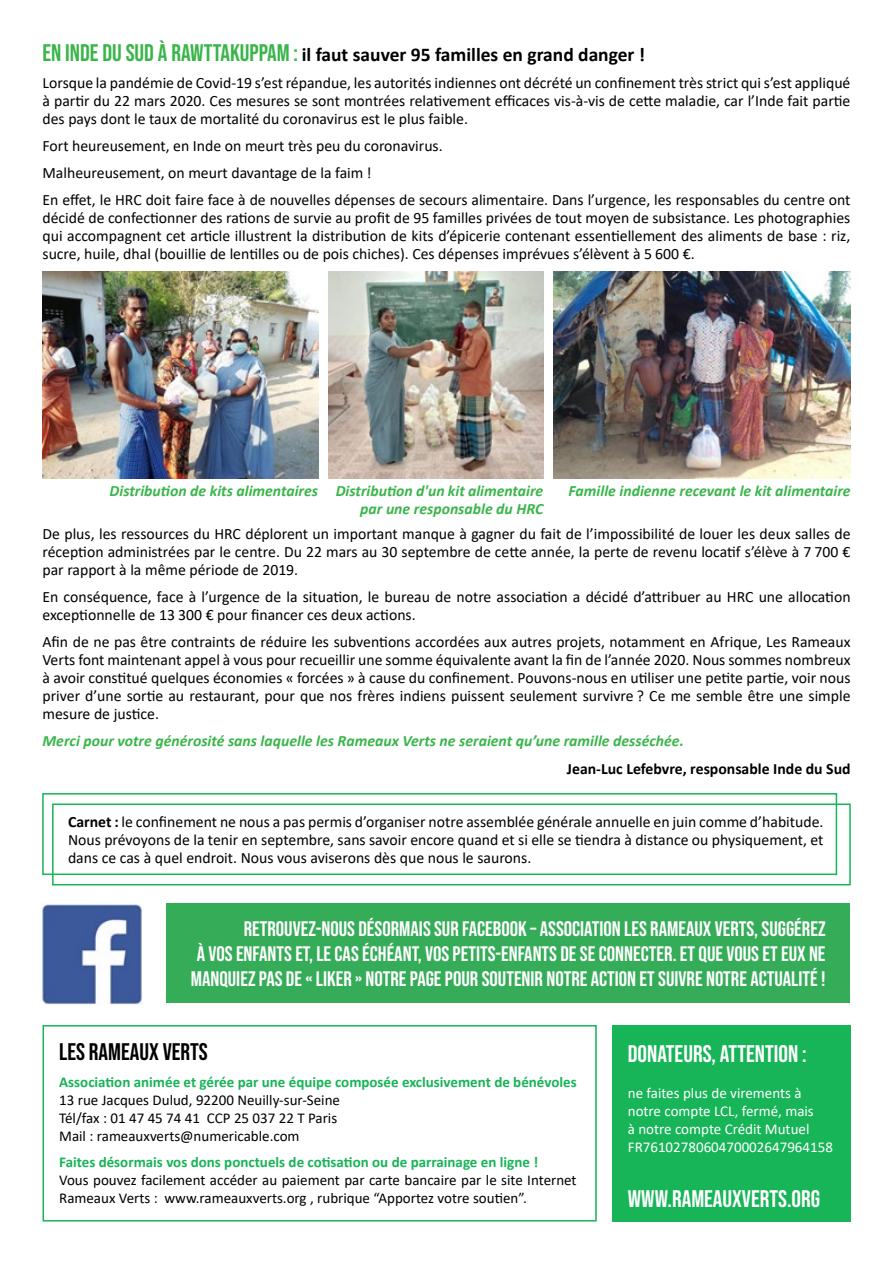
<style>
.page{position:relative;width:893px;height:1263px;background:#fff}
.page>*{position:absolute;margin:0;border:0;box-sizing:border-box;transform-origin:0 0}
.t1{font:24px "Bebas Neue";color:#fff}
.t2{font:24px "Bebas Neue";color:#000}
.t3{font:21px/25.2px "Bebas Neue";color:#fff;text-align:justify}
.t4{font:700 19.5px "Calibri";color:#000}
.t5{font:15.75px/18px "Calibri";color:#000;text-align:justify}
.t6{font:italic 700 15.75px "Calibri";color:#39b54a}
.t7{font:700 15.75px "Calibri";color:#000}
.t8{font:15px/18px "Calibri";color:#000}
.t9{font:700 15px "Calibri";color:#17b458}
.t10{font:15px/18px "Calibri";color:#fff}
.s1{font-family:"Bebas Neue";font-weight:400;font-size:24px;color:#39b54a}
.s2{font-weight:700}
</style>
<div class="page">
<img style="left:42px;top:904px;width:100px;height:100px">
<div style="left:167px;top:903px;width:683px;height:99px;background:#34ac58"></div>
<div style="left:612px;top:1025px;width:238px;height:196px;background:#17b458"></div>
<div style="left:43px;top:1025px;width:554px;height:196px;border:2px solid #17b458"></div>
<img style="left:43px;top:272px;width:275px;height:206px">
<img style="left:328px;top:272px;width:215px;height:206px">
<img style="left:554px;top:272px;width:297px;height:206px">
<div style="left:42px;top:793px;width:795px;height:82px;border:2px solid #17b458"></div>
<div style="left:52px;top:803px;width:799px;height:82px;border:2px solid #17b458"></div>
<p class="t4" style="left:43px;top:40px;width:604px"><span class="s1">EN INDE DU SUD À RAWTTAKUPPAM :</span> il faut sauver 95 familles en grand danger !</p>
<p class="t5" style="left:43px;top:73px;width:809px">Lorsque la pandémie de Covid-19 s’est répandue, les autorités indiennes ont décrété un confinement très strict qui s’est appliqué à partir du 22 mars 2020. Ces mesures se sont montrées relativement efficaces vis-à-vis de cette maladie, car l’Inde fait partie des pays dont le taux de mortalité du coronavirus est le plus faible.</p>
<p class="t5" style="left:43px;top:131px;width:809px;line-height:27px;text-align:left">Fort heureusement, en Inde on meurt très peu du coronavirus.<br>Malheureusement, on meurt davantage de la faim !<br>En effet, le HRC doit faire face à de nouvelles dépenses de secours alimentaire. Dans l’urgence, les responsables du centre ont</p>
<p class="t5" style="left:43px;top:208px;width:809px">décidé de confectionner des rations de survie au profit de 95 familles privées de tout moyen de subsistance. Les photographies qui accompagnent cet article illustrent la distribution de kits d’épicerie contenant essentiellement des aliments de base : riz, sucre, huile, dhal (bouillie de lentilles ou de pois chiches). Ces dépenses imprévues s’élèvent à 5 600 €.</p>
<p class="t6" style="left:110px;top:480px;width:435px">Distribution de kits alimentaires Distribution d'un kit alimentaire</p>
<p class="t6" style="left:569px;top:480px;width:284px">Famille indienne recevant le kit alimentaire</p>
<p class="t6" style="left:360px;top:498px;width:185px">par une responsable du HRC</p>
<p class="t5" style="left:43px;top:524px;width:810px">De plus, les ressources du HRC déplorent un important manque à gagner du fait de l’impossibilité de louer les deux salles de réception administrées par le centre. Du 22 mars au 30 septembre de cette année, la perte de revenu locatif s’élève à 7 700 € par rapport à la même période de 2019.</p>
<p class="t5" style="left:43px;top:587px;width:810px">En conséquence, face à l’urgence de la situation, le bureau de notre association a décidé d’attribuer au HRC une allocation exceptionnelle de 13 300 € pour financer ces deux actions.</p>
<p class="t5" style="left:43px;top:632px;width:810px">Afin de ne pas être contraints de réduire les subventions accordées aux autres projets, notamment en Afrique, Les Rameaux Verts font maintenant appel à vous pour recueillir une somme équivalente avant la fin de l’année 2020. Nous sommes nombreux à avoir constitué quelques économies « forcées » à cause du confinement. Pouvons-nous en utiliser une petite partie, voir nous priver d’une sortie au restaurant, pour que nos frères indiens puissent seulement survivre ? Ce me semble être une simple mesure de justice.</p>
<p class="t6" style="left:43px;top:730px;width:643px">Merci pour votre générosité sans laquelle les Rameaux Verts ne seraient qu’une ramille desséchée.</p>
<p class="t7" style="left:567px;top:758px;width:285px">Jean-Luc Lefebvre, responsable Inde du Sud</p>
<p class="t5" style="left:68px;top:813px;width:757px"><span class="s2">Carnet :</span> le confinement ne nous a pas permis d’organiser notre assemblée générale annuelle en juin comme d’habitude.<br>Nous prévoyons de la tenir en septembre, sans savoir encore quand et si elle se tiendra à distance ou physiquement, et dans ce cas à quel endroit. Nous vous aviserons dès que nous le saurons.</p>
<p class="t3" style="left:191px;top:916px;width:636px;text-indent:53px">RETROUVEZ-NOUS DÉSORMAIS SUR FACEBOOK – ASSOCIATION LES RAMEAUX VERTS, SUGGÉREZ À VOS ENFANTS ET, LE CAS ÉCHÉANT, VOS PETITS-ENFANTS DE SE CONNECTER. ET QUE VOUS ET EUX NE MANQUIEZ PAS DE « LIKER » NOTRE PAGE POUR SOUTENIR NOTRE ACTION ET SUIVRE NOTRE ACTUALITÉ !</p>
<h1 class="t2" style="left:59px;top:1038px;width:150px">LES RAMEAUX VERTS</h1>
<p class="t9" style="left:59px;top:1072px;width:519px">Association animée et gérée par une équipe composée exclusivement de bénévoles</p>
<p class="t8" style="left:59px;top:1091px;width:282px">13 rue Jacques Dulud, 92200 Neuilly-sur-Seine<br>Tél/fax : 01 47 45 74 41 CCP 25 037 22 T Paris<br>Mail : rameauxverts@numericable.com</p>
<p class="t9" style="left:59px;top:1151px;width:481px">Faites désormais vos dons ponctuels de cotisation ou de parrainage en ligne !</p>
<p class="t8" style="left:59px;top:1170px;width:519px">Vous pouvez facilement accéder au paiement par carte bancaire par le site Internet<br>Rameaux Verts : www.rameauxverts.org , rubrique “Apportez votre soutien”.</p>
<h1 class="t1" style="left:628px;top:1040px;width:180px">DONATEURS, ATTENTION :</h1>
<p class="t10" style="left:628px;top:1083px;width:207px">ne faites plus de virements à notre compte LCL, fermé, mais<br>à notre compte Crédit Mutuel<br>FR7610278060470002647964158</p>
<h1 class="t1" style="left:628px;top:1185px;width:194px">WWW.RAMEAUXVERTS.ORG</h1>
</div>
